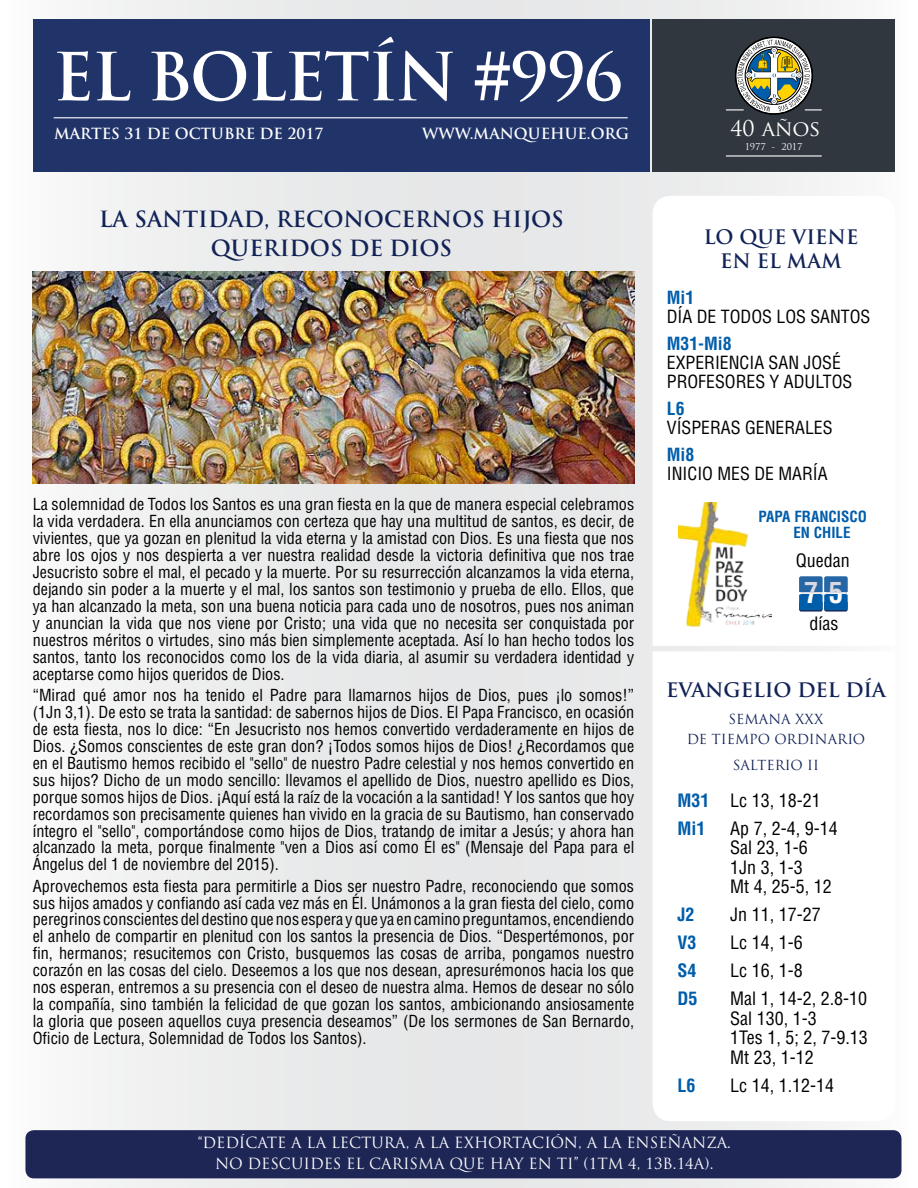
<style>
.page{position:relative;width:918px;height:1188px;background:#fff}
.page>*{position:absolute;margin:0;border:0;box-sizing:border-box;transform-origin:0 0}
.t1{font:700 64.5px "Trajan Pro";letter-spacing:-.025em;color:#fff}
.t2{font:700 condensed 28.5px "Helvetica LT Std";color:#fff}
.t3{font:700 21.75px/28.5px "Trajan Pro";color:#112256;text-align:center}
.t4{font:21.3px "Trajan Pro";color:#fff}
.t5{font:700 19.5px/24px "Trajan Pro";color:#112256;text-align:center}
.t6{font:condensed 18px/28px "Helvetica LT Std";color:#000}
.t7{font:700 condensed 18px/28px "Helvetica LT Std";color:#005daa}
.t8{font:condensed 17.7px/18.8px "Helvetica LT Std";color:#000}
.t9{font:700 condensed 17.7px "Helvetica LT Std";color:#005daa}
.t10{font:condensed 16.2px/17px "Helvetica LT Std";color:#000;text-align:justify}
.t11{font:15px/21px "Trajan Pro";color:#fff;text-align:center}
.t12{font:700 15px "Trajan Pro";color:#fff}
.t13{font:700 condensed 15px/16.5px "Helvetica LT Std";color:#005daa}
.t14{font:13.5px/19.5px "Trajan Pro";color:#112256;text-align:center}
.t15{font:9.3px "Trajan Pro";color:#fff}
</style>
<div class="page">
<div style="left:0;top:0;width:461px;height:1188px;background:linear-gradient(to right,#f9f9f9,#e2e3e4)"></div>
<div style="left:457px;top:0;width:461px;height:1188px;background:linear-gradient(to right,#e2e3e4,#f5f6f7)"></div>
<svg style="left:653px;top:196px;width:242px;height:925px"></svg>
<div style="left:25px;top:1130px;width:877px;height:48px;background:#1e2655;border-radius:9px"></div>
<div style="left:652px;top:19px;width:243px;height:153px;background:#31373e"></div>
<div style="left:33px;top:19px;width:616px;height:153px;background:#213469"></div>
<hr style="left:54px;top:117px;width:573px;height:1px;background:#fff">
<hr style="left:726px;top:155px;width:95px;height:2px;background:#fff">
<svg style="left:726px;top:37px;width:95px;height:78px"></svg>
<img style="left:678px;top:502px;width:93px;height:126px">
<svg style="left:775px;top:576px;width:73px;height:36px"></svg>
<img style="left:33px;top:271px;width:601px;height:212px">
<h1 class="t1" style="left:53px;top:37px;width:571px">EL BOLETÍN #996</h1>
<p class="t12" style="left:54px;top:124px;width:271px">MARTES 31 DE OCTUBRE DE 2017</p>
<h3 class="t4" style="left:730px;top:115px;width:92px">40 años</h3>
<p class="t15" style="left:745px;top:140px;width:59px">1977 - 2017</p>
<p class="t12" style="left:422px;top:124px;width:208px">WWW.MANQUEHUE.ORG</p>
<h3 class="t3" style="left:99px;top:205px;width:466px">LA SANTIDAD, RECONOCERNOS HIJOS<br>QUERIDOS DE DIOS</h3>
<p class="t10" style="left:33px;top:496px;width:603px">La solemnidad de Todos los Santos es una gran fiesta en la que de manera especial celebramos la vida verdadera. En ella anunciamos con certeza que hay una multitud de santos, es decir, de vivientes, que ya gozan en plenitud la vida eterna y la amistad con Dios. Es una fiesta que nos abre los ojos y nos despierta a ver nuestra realidad desde la victoria definitiva que nos trae Jesucristo sobre el mal, el pecado y la muerte. Por su resurrección alcanzamos la vida eterna, dejando sin poder a la muerte y el mal, los santos son testimonio y prueba de ello. Ellos, que ya han alcanzado la meta, son una buena noticia para cada uno de nosotros, pues nos animan y anuncian la vida que nos viene por Cristo; una vida que no necesita ser conquistada por nuestros méritos o virtudes, sino más bien simplemente aceptada. Así lo han hecho todos los santos, tanto los reconocidos como los de la vida diaria, al asumir su verdadera identidad y aceptarse como hijos queridos de Dios.</p>
<p class="t10" style="left:33px;top:686px;width:603px">“Mirad qué amor nos ha tenido el Padre para llamarnos hijos de Dios, pues ¡lo somos!” (1Jn 3,1). De esto se trata la santidad: de sabernos hijos de Dios. El Papa Francisco, en ocasión de esta fiesta, nos lo dice: “En Jesucristo nos hemos convertido verdaderamente en hijos de Dios. ¿Somos conscientes de este gran don? ¡Todos somos hijos de Dios! ¿Recordamos que en el Bautismo hemos recibido el "sello" de nuestro Padre celestial y nos hemos convertido en sus hijos? Dicho de un modo sencillo: llevamos el apellido de Dios, nuestro apellido es Dios, porque somos hijos de Dios. ¡Aquí está la raíz de la vocación a la santidad! Y los santos que hoy recordamos son precisamente quienes han vivido en la gracia de su Bautismo, han conservado íntegro el "sello", comportándose como hijos de Dios, tratando de imitar a Jesús; y ahora han alcanzado la meta, porque finalmente "ven a Dios así como Él es" (Mensaje del Papa para el Ángelus del 1 de noviembre del 2015).</p>
<p class="t10" style="left:33px;top:877px;width:603px">Aprovechemos esta fiesta para permitirle a Dios ser nuestro Padre, reconociendo que somos sus hijos amados y confiando así cada vez más en Él. Unámonos a la gran fiesta del cielo, como peregrinos conscientes del destino que nos espera y que ya en camino preguntamos, encendiendo el anhelo de compartir en plenitud con los santos la presencia de Dios. “Despertémonos, por fin, hermanos; resucitemos con Cristo, busquemos las cosas de arriba, pongamos nuestro corazón en las cosas del cielo. Deseemos a los que nos desean, apresurémonos hacia los que nos esperan, entremos a su presencia con el deseo de nuestra alma. Hemos de desear no sólo la compañía, sino también la felicidad de que gozan los santos, ambicionando ansiosamente la gloria que poseen aquellos cuya presencia deseamos” (De los sermones de San Bernardo, Oficio de Lectura, Solemnidad de Todos los Santos).</p>
<p class="t5" style="left:704px;top:225px;width:156px">LO QUE VIENE<br>EN EL MAM</p>
<p class="t9" style="left:667px;top:287px;width:29px">Mi1</p>
<p class="t8" style="left:667px;top:307px;width:205px">DÍA DE TODOS LOS SANTOS</p>
<p class="t9" style="left:667px;top:333px;width:66px">M31-Mi8</p>
<p class="t8" style="left:667px;top:353px;width:187px">EXPERIENCIA SAN JOSÉ<br>PROFESORES Y ADULTOS</p>
<p class="t9" style="left:667px;top:398px;width:19px">L6</p>
<p class="t8" style="left:667px;top:418px;width:167px">VÍSPERAS GENERALES</p>
<p class="t9" style="left:667px;top:444px;width:29px">Mi8</p>
<p class="t8" style="left:667px;top:464px;width:162px">INICIO MES DE MARÍA</p>
<p class="t13" style="left:793px;top:508px;width:75px;text-indent:-35px">PAPA FRANCISCO<br>EN CHILE</p>
<p class="t6" style="left:796px;top:546px;width:55px">Quedan</p>
<h2 class="t2" style="left:804px;top:575px;width:41px">7 5</h2>
<p class="t6" style="left:809px;top:610px;width:30px">días</p>
<p class="t5" style="left:666px;top:679px;width:221px">EVANGELIO DEL DÍA</p>
<p class="t14" style="left:687px;top:709px;width:180px">SEMANA XXX<br>DE TIEMPO ORDINARIO</p>
<p class="t14" style="left:733px;top:756px;width:88px">SALTERIO II</p>
<p class="t6" style="left:730px;top:786px;width:109px">Lc 13, 18-21<br>Ap 7, 2-4, 9-14</p>
<p class="t6" style="left:730px;top:838px;width:103px;line-height:19.5px">Sal 23, 1-6<br>1Jn 3, 1-3<br>Mt 4, 25-5, 12</p>
<p class="t6" style="left:730px;top:900px;width:138px">Jn 11, 17-27<br>Lc 14, 1-6<br>Lc 16, 1-8<br>Mal 1, 14-2, 2.8-10</p>
<p class="t6" style="left:730px;top:1008px;width:139px;line-height:19.5px">Sal 130, 1-3<br>1Tes 1, 5; 2, 7-9.13<br>Mt 23, 1-12</p>
<p class="t6" style="left:730px;top:1071px;width:105px">Lc 14, 1.12-14</p>
<p class="t7" style="left:678px;top:786px;width:34px">M31<br>Mi1</p>
<p class="t7" style="left:678px;top:900px;width:21px">J2<br>V3<br>S4<br>D5</p>
<p class="t7" style="left:678px;top:1071px;width:19px">L6</p>
<p class="t11" style="left:198px;top:1132px;width:535px">“DEDÍCATE A LA LECTURA, A LA EXHORTACIÓN, A LA ENSEÑANZA.<br>NO DESCUIDES EL CARISMA QUE HAY EN TI” (1TM 4, 13B.14A).</p>
</div>
